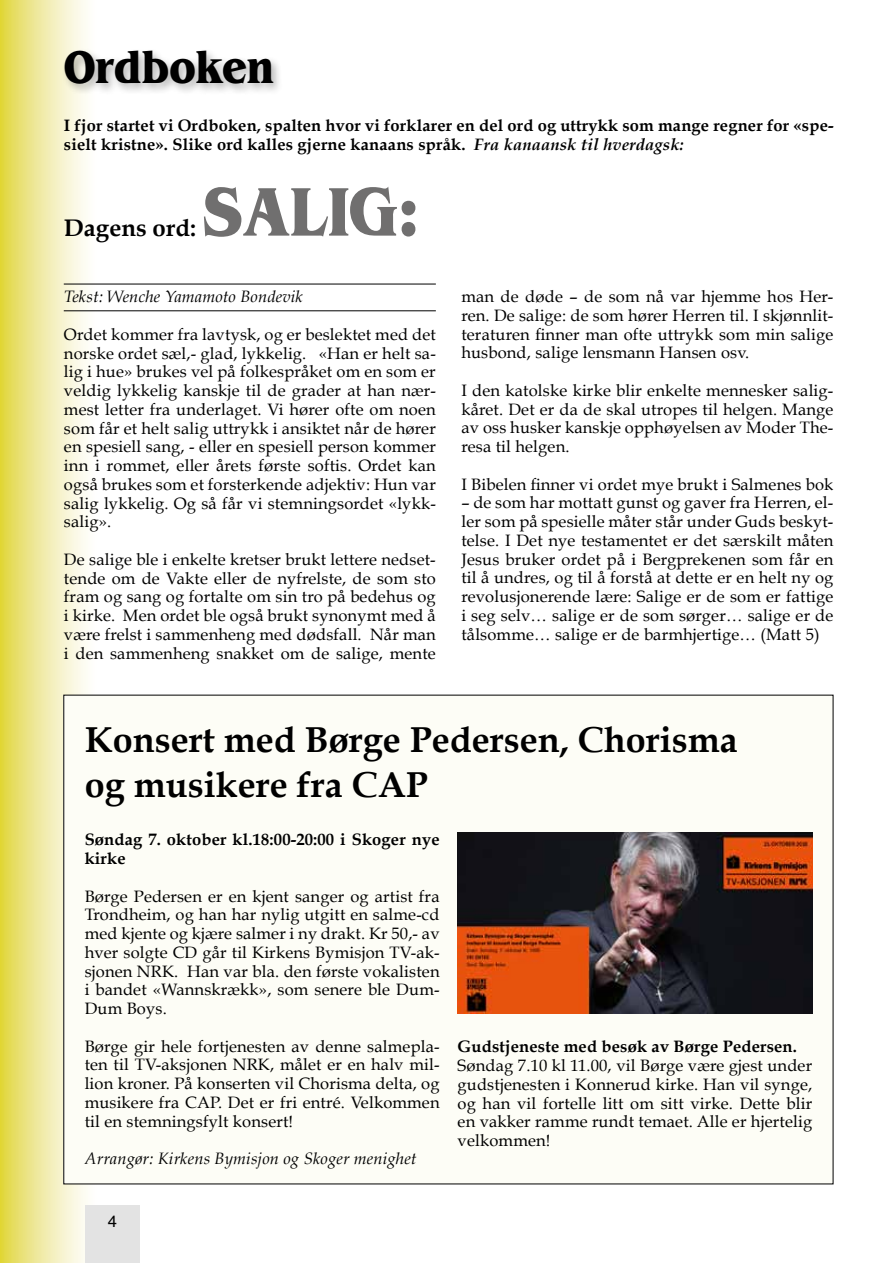
<style>
.page{position:relative;width:893px;height:1263px;background:#fff}
.page>*{position:absolute;margin:0;border:0;box-sizing:border-box;transform-origin:0 0}
.t1{font:700 72px "Benguiat";color:#706f6f;scale:.85 1}
.t2{font:700 48px "Benguiat";color:#000;scale:.85 1}
.t3{font:700 36px/45px "Book Antiqua";color:#000}
.t4{font:700 24px "Book Antiqua";color:#000}
.t5{font:16.5px/18.8px "Book Antiqua";letter-spacing:.01em;color:#000;text-align:justify}
.t6{font:700 16.5px/18.8px "Book Antiqua";letter-spacing:.01em;color:#000}
.t7{font:italic 16.5px "Book Antiqua";letter-spacing:.01em;color:#000}
.t8{font:16.5px "Helvetica";color:#000}
.s1{font-style:italic}
</style>
<div class="page">
<svg style="left:0;top:0;width:107px;height:1263px"></svg>
<div style="left:85px;top:1205px;width:54px;height:58px;background:#e3e3e3"></div>
<hr style="left:64px;top:284px;width:372px;height:1px;background:#000">
<hr style="left:64px;top:311px;width:372px;height:1px;background:#000">
<div style="left:61px;top:47px;width:224px;height:49px;background:#000;opacity:.3"></div>
<hr style="left:892px;top:0;width:1px;height:53px;background:#dad000">
<div style="left:64px;top:695px;width:769px;height:489px;background:#fdfdf6"></div>
<img style="left:458px;top:832px;width:354px;height:181px">
<h2 class="t2" style="left:64px;top:39px;width:248px">Ordboken</h2>
<p class="t6" style="left:64px;top:117px;width:771px">I fjor startet vi Ordboken, spalten hvor vi forklarer en del ord og uttrykk som mange regner for «spe&shy;sielt kristne». Slike ord kalles gjerne kanaans språk. <span class="s1">Fra kanaansk til hverdagsk:</span></p>
<h3 class="t4" style="left:64px;top:213px;width:134px">Dagens ord:</h3>
<h1 class="t1" style="left:202px;top:170px;width:256px">SALIG:</h1>
<p class="t7" style="left:64px;top:287px;width:240px">Tekst: Wenche Yamamoto Bondevik</p>
<p class="t5" style="left:64px;top:325px;width:373px">Ordet kommer fra lavtysk, og er beslektet med det norske ordet sæl,- glad, lykkelig. «Han er helt sa&shy;lig i hue» brukes vel på folkespråket om en som er veldig lykkelig kanskje til de grader at han nær&shy;mest letter fra underlaget. Vi hører ofte om noen som får et helt salig uttrykk i ansiktet når de hører en spesiell sang, - eller en spesiell person kommer inn i rommet, eller årets første softis. Ordet kan også brukes som et forsterkende adjektiv: Hun var salig lykkelig. Og så får vi stemningsordet «lykk&shy;salig».</p>
<p class="t5" style="left:64px;top:550px;width:373px">De salige ble i enkelte kretser brukt lettere nedset&shy;tende om de Vakte eller de nyfrelste, de som sto fram og sang og fortalte om sin tro på bedehus og i kirke. Men ordet ble også brukt synonymt med å være frelst i sammenheng med dødsfall. Når man i den sammenheng snakket om de salige, mente</p>
<p class="t5" style="left:461px;top:287px;width:374px">man de døde – de som nå var hjemme hos Her&shy;ren. De salige: de som hører Herren til. I skjønnlit&shy;teraturen finner man ofte uttrykk som min salige husbond, salige lensmann Hansen osv.</p>
<p class="t5" style="left:461px;top:381px;width:374px">I den katolske kirke blir enkelte mennesker salig&shy;kåret. Det er da de skal utropes til helgen. Mange av oss husker kanskje opphøyelsen av Moder The&shy;resa til helgen.</p>
<p class="t5" style="left:461px;top:475px;width:374px">I Bibelen finner vi ordet mye brukt i Salmenes bok</p>
<p class="t5" style="left:461px;top:493px;width:374px">– de som har mottatt gunst og gaver fra Herren, el&shy;ler som på spesielle måter står under Guds beskyt&shy;telse. I Det nye testamentet er det særskilt måten Jesus bruker ordet på i Bergprekenen som får en til å undres, og til å forstå at dette er en helt ny og revolusjonerende lære: Salige er de som er fattige i seg selv… salige er de som sørger… salige er de tålsomme… salige er de barmhjertige… (Matt 5)</p>
<h3 class="t3" style="left:85px;top:718px;width:655px">Konsert med Børge Pedersen, Chorisma og musikere fra CAP</h3>
<p class="t6" style="left:85px;top:830px;width:356px">Søndag 7. oktober kl.18:00-20:00 i Skoger nye kirke</p>
<p class="t5" style="left:85px;top:886px;width:356px">Børge Pedersen er en kjent sanger og artist fra Trondheim, og han har nylig utgitt en salme-cd med kjente og kjære salmer i ny drakt. Kr 50,- av hver solgte CD går til Kirkens Bymisjon TV-ak&shy;sjonen NRK. Han var bla. den første vokalisten i bandet «Wannskrækk», som senere ble Dum-Dum Boys.</p>
<p class="t5" style="left:85px;top:1036px;width:356px">Børge gir hele fortjenesten av denne salmepla&shy;ten til TV-aksjonen NRK, målet er en halv mil&shy;lion kroner. På konserten vil Chorisma delta, og musikere fra CAP. Det er fri entré. Velkommen til en stemningsfylt konsert!</p>
<p class="t7" style="left:85px;top:1149px;width:333px">Arrangør: Kirkens Bymisjon og Skoger menighet</p>
<p class="t6" style="left:458px;top:1037px;width:341px">Gudstjeneste med besøk av Børge Pedersen.</p>
<p class="t5" style="left:458px;top:1056px;width:356px">Søndag 7.10 kl 11.00, vil Børge være gjest under gudstjenesten i Konnerud kirke. Han vil synge, og han vil fortelle litt om sitt virke. Dette blir en vakker ramme rundt temaet. Alle er hjertelig velkommen!</p>
<p class="t8" style="left:108px;top:1208px;width:11px">4</p>
</div>
